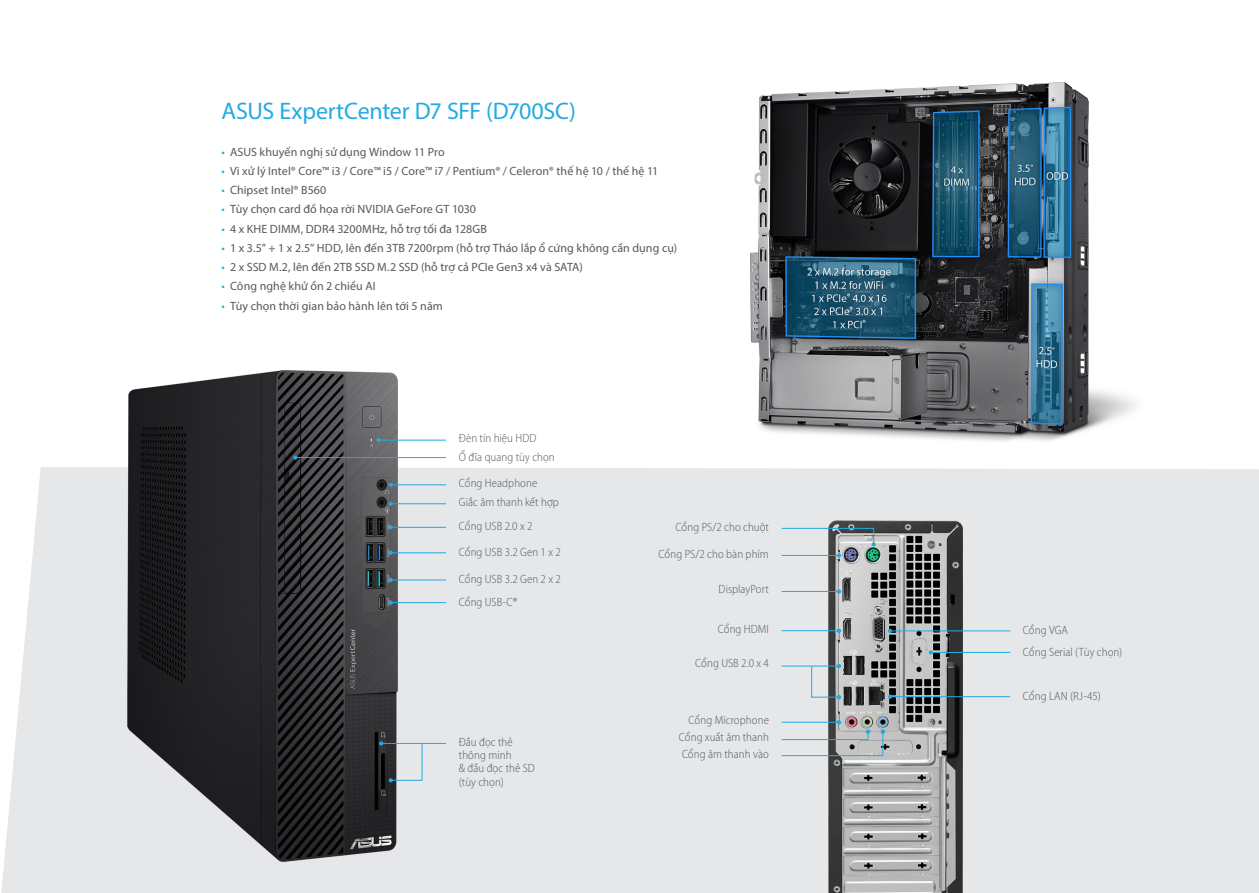
<style>
.page{position:relative;width:1259px;height:893px;background:#fff}
.page>*{position:absolute;margin:0;border:0;box-sizing:border-box;transform-origin:0 0}
.Bullet_Title{font:24px "Myriad Pro";letter-spacing:-.01em;color:#24aae1}
.t1{font:12px "Myriad Pro";letter-spacing:.005em;color:#57585a}
.IO_text{font:300 semi-condensed 12px "Myriad Pro";letter-spacing:.005em;color:#57585a}
.s1{color:#24aae1}
</style>
<div class="page">
<div style="left:1px;top:467px;width:1258px;height:426px;background:#e6e7e9"></div>
<img style="left:128px;top:371px;width:269px;height:490px">
<img style="left:828px;top:521px;width:134px;height:372px">
<hr style="left:890px;top:631px;width:120px;height:1px;background:#24aae1">
<svg style="left:888px;top:629px;width:4px;height:4px"></svg>
<hr style="left:931px;top:652px;width:79px;height:1px;background:#24aae1">
<svg style="left:928px;top:650px;width:5px;height:4px"></svg>
<hr style="left:890px;top:696px;width:120px;height:1px;background:#24aae1">
<svg style="left:888px;top:695px;width:4px;height:4px"></svg>
<hr style="left:781px;top:555px;width:58px;height:1px;background:#24aae1">
<svg style="left:837px;top:553px;width:4px;height:5px"></svg>
<svg style="left:781px;top:528px;width:94px;height:18px;background:#b7bfc4"></svg>
<hr style="left:378px;top:440px;width:68px;height:1px;background:#24aae1">
<svg style="left:376px;top:438px;width:4px;height:4px"></svg>
<hr style="left:391px;top:485px;width:55px;height:1px;background:#24aae1">
<svg style="left:388px;top:483px;width:5px;height:4px"></svg>
<hr style="left:295px;top:457px;width:151px;height:1px;background:#24aae1">
<svg style="left:293px;top:455px;width:4px;height:5px"></svg>
<hr style="left:391px;top:503px;width:55px;height:1px;background:#24aae1">
<svg style="left:388px;top:502px;width:5px;height:4px"></svg>
<hr style="left:391px;top:527px;width:55px;height:1px;background:#24aae1">
<svg style="left:388px;top:525px;width:5px;height:4px"></svg>
<hr style="left:391px;top:552px;width:55px;height:1px;background:#24aae1">
<svg style="left:388px;top:551px;width:5px;height:4px"></svg>
<hr style="left:391px;top:580px;width:55px;height:1px;background:#24aae1">
<svg style="left:388px;top:578px;width:5px;height:4px"></svg>
<hr style="left:391px;top:602px;width:55px;height:1px;background:#24aae1">
<svg style="left:388px;top:600px;width:5px;height:5px"></svg>
<hr style="left:381px;top:743px;width:65px;height:1px;background:#24aae1">
<svg style="left:379px;top:741px;width:43px;height:41px;background:#90999e"></svg>
<hr style="left:781px;top:591px;width:58px;height:1px;background:#24aae1">
<svg style="left:836px;top:589px;width:5px;height:5px"></svg>
<hr style="left:781px;top:630px;width:58px;height:1px;background:#24aae1">
<svg style="left:836px;top:628px;width:5px;height:5px"></svg>
<hr style="left:781px;top:666px;width:58px;height:1px;background:#24aae1">
<svg style="left:811px;top:664px;width:30px;height:35px"></svg>
<svg style="left:781px;top:720px;width:104px;height:36px;background:#b5c0c5"></svg>
<img style="left:750px;top:83px;width:386px;height:359px">
<p class="Bullet_Title" style="left:221px;top:96px;width:356px">ASUS ExpertCenter D7 SFF (D700SC)</p>
<p class="t1" style="left:221px;top:144px;width:225px"><span class="s1">•</span> ASUS khuyến nghị sử dụng Window 11 Pro</p>
<p class="t1" style="left:221px;top:164px;width:438px"><span class="s1">•</span> Vi xử lý Intel® Core™ i3 / Core™ i5 / Core™ i7 / Pentium® / Celeron® thế hệ 10 / thế hệ 11</p>
<p class="t1" style="left:221px;top:183px;width:106px"><span class="s1">•</span> Chipset Intel® B560</p>
<p class="t1" style="left:221px;top:202px;width:256px"><span class="s1">•</span> Tùy chọn card đồ họa rời NVIDIA GeFore GT 1030</p>
<p class="t1" style="left:221px;top:221px;width:267px"><span class="s1">•</span> 4 x KHE DIMM, DDR4 3200MHz, hỗ trợ tối đa 128GB</p>
<p class="t1" style="left:221px;top:241px;width:457px"><span class="s1">•</span> 1 x 3.5” + 1 x 2.5” HDD, lên đến 3TB 7200rpm (hỗ trợ Tháo lắp ổ cứng không cần dụng cụ)</p>
<p class="t1" style="left:221px;top:260px;width:363px"><span class="s1">•</span> 2 x SSD M.2, lên đến 2TB SSD M.2 SSD (hỗ trợ cả PCIe Gen3 x4 và SATA)</p>
<p class="t1" style="left:221px;top:279px;width:156px"><span class="s1">•</span> Công nghệ khử ồn 2 chiều AI</p>
<p class="t1" style="left:221px;top:298px;width:223px"><span class="s1">•</span> Tùy chọn thời gian bảo hành lên tới 5 năm</p>
<p class="IO_text" style="left:459px;top:431px;width:79px">Đèn tín hiệu HDD</p>
<p class="IO_text" style="left:459px;top:476px;width:80px">Cổng Headphone</p>
<p class="IO_text" style="left:459px;top:449px;width:97px">Ổ đĩa quang tùy chọn</p>
<p class="IO_text" style="left:459px;top:495px;width:102px">Giắc âm thanh kết hợp</p>
<p class="IO_text" style="left:459px;top:519px;width:75px">Cổng USB 2.0 x 2</p>
<p class="IO_text" style="left:459px;top:545px;width:104px">Cổng USB 3.2 Gen 1 x 2</p>
<p class="IO_text" style="left:459px;top:572px;width:104px">Cổng USB 3.2 Gen 2 x 2</p>
<p class="IO_text" style="left:459px;top:594px;width:60px">Cổng USB-C®</p>
<p class="IO_text" style="left:459px;top:735px;width:55px">Đầu đọc thẻ</p>
<p class="IO_text" style="left:459px;top:748px;width:54px">thông minh</p>
<p class="IO_text" style="left:459px;top:761px;width:77px">&amp; đầu đọc thẻ SD</p>
<p class="IO_text" style="left:459px;top:774px;width:46px">(tùy chọn)</p>
<p class="IO_text" style="left:675px;top:519px;width:95px">Cổng PS/2 cho chuột</p>
<p class="IO_text" style="left:658px;top:546px;width:112px">Cổng PS/2 cho bàn phím</p>
<p class="IO_text" style="left:718px;top:582px;width:52px">DisplayPort</p>
<p class="IO_text" style="left:718px;top:622px;width:53px">Cổng HDMI</p>
<p class="IO_text" style="left:695px;top:656px;width:75px">Cổng USB 2.0 x 4</p>
<p class="IO_text" style="left:688px;top:713px;width:82px">Cổng Microphone</p>
<p class="IO_text" style="left:679px;top:729px;width:92px">Cổng xuất âm thanh</p>
<p class="IO_text" style="left:682px;top:747px;width:88px">Cổng âm thanh vào</p>
<p class="IO_text" style="left:1023px;top:623px;width:47px">Cổng VGA</p>
<p class="IO_text" style="left:1023px;top:645px;width:101px">Cổng Serial (Tùy chọn)</p>
<p class="IO_text" style="left:1023px;top:689px;width:79px">Cổng LAN (RJ-45)</p>
</div>
